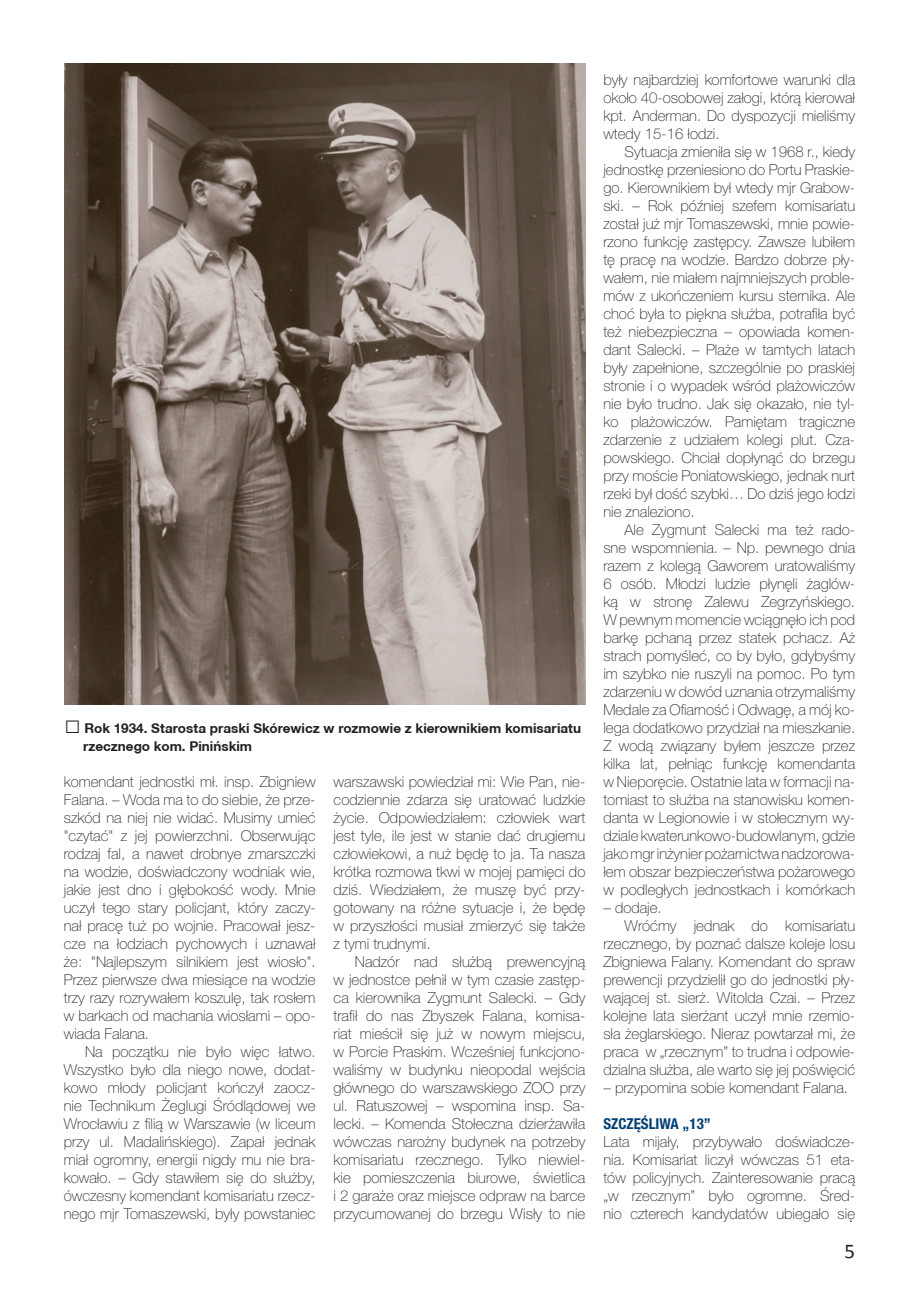
<style>
.page{position:relative;width:919px;height:1289px;background:#fff}
.page>*{position:absolute;margin:0;border:0;box-sizing:border-box;transform-origin:0 0}
.t1{font:21px "Calibri";color:#231f20}
.t2{font:100 15px/18px "Helvetica Neue LT Pro";color:#231f20;text-align:justify}
.t3{font:700 condensed 15px "Helvetica Neue LT Pro";color:#004074}
.t4{font:700 13.5px/18px "Helvetica Neue CE";color:#231f20}
.s1{font-family:"Times New Roman";font-size:27px}
</style>
<div class="page">
<img style="left:65px;top:64px;width:520px;height:640px">
<p class="t4" style="left:83px;top:719px;width:499px;text-indent:-19px"><span class="s1">□</span> Rok 1934. Starosta praski Skórewicz w rozmowie z kierownikiem komisariatu rzecznego kom. Pinińskim</p>
<p class="t2" style="left:64px;top:772px;width:253px">komendant jednostki mł. insp. Zbigniew Falana. – Woda ma to do siebie, że prze&shy;szkód na niej nie widać. Musimy umieć "czytać" z jej powierzchni. Obserwując rodzaj fal, a nawet drobnye zmarszczki na wodzie, doświadczony wodniak wie, jakie jest dno i głębokość wody. Mnie uczył tego stary policjant, który zaczy&shy;nał pracę tuż po wojnie. Pracował jesz&shy;cze na łodziach pychowych i uznawał że: "Najlepszym silnikiem jest wiosło".<br>Przez pierwsze dwa miesiące na wodzie trzy razy rozrywałem koszulę, tak rosłem w barkach od machania wiosłami – opo&shy;wiada Falana.</p>
<p class="t2" style="left:64px;top:1042px;width:253px;text-indent:21px">Na początku nie było więc łatwo.<br>Wszystko było dla niego nowe, dodat&shy;kowo młody policjant kończył zaocz&shy;nie Technikum Żeglugi Śródlądowej we Wrocławiu z filią w Warszawie (w liceum przy ul. Madalińskiego). Zapał jednak miał ogromny, energii nigdy mu nie bra&shy;kowało. – Gdy stawiłem się do służby, ówczesny komendant komisariatu rzecz&shy;nego mjr Tomaszewski, były powstaniec</p>
<p class="t2" style="left:333px;top:772px;width:253px">warszawski powiedział mi: Wie Pan, nie&shy;codziennie zdarza się uratować ludzkie życie. Odpowiedziałem: człowiek wart jest tyle, ile jest w stanie dać drugiemu człowiekowi, a nuż będę to ja. Ta nasza krótka rozmowa tkwi w mojej pamięci do dziś. Wiedziałem, że muszę być przy&shy;gotowany na różne sytuacje i, że będę w przyszłości musiał zmierzyć się także z tymi trudnymi.</p>
<p class="t2" style="left:333px;top:952px;width:253px;text-indent:21px">Nadzór nad służbą prewencyjną w jednostce pełnił w tym czasie zastęp&shy;ca kierownika Zygmunt Salecki. – Gdy trafił do nas Zbyszek Falana, komisa&shy;riat mieścił się już w nowym miejscu, w Porcie Praskim. Wcześniej funkcjono&shy;waliśmy w budynku nieopodal wejścia głównego do warszawskiego ZOO przy ul. Ratuszowej – wspomina insp. Sa&shy;lecki. – Komenda Stołeczna dzierżawiła wówczas narożny budynek na potrzeby komisariatu rzecznego. Tylko niewiel&shy;kie pomieszczenia biurowe, świetlica i 2 garaże oraz miejsce odpraw na barce przycumowanej do brzegu Wisły to nie</p>
<p class="t2" style="left:603px;top:70px;width:253px">były najbardziej komfortowe warunki dla około 40-osobowej załogi, którą kierował kpt. Anderman. Do dyspozycji mieliśmy wtedy 15-16 łodzi.</p>
<p class="t2" style="left:603px;top:142px;width:253px;text-indent:21px">Sytuacja zmieniła się w 1968 r., kiedy jednostkę przeniesiono do Portu Praskie&shy;go. Kierownikiem był wtedy mjr Grabow&shy;ski. – Rok później szefem komisariatu został już mjr Tomaszewski, mnie powie&shy;rzono funkcję zastępcy. Zawsze lubiłem tę pracę na wodzie. Bardzo dobrze pły&shy;wałem, nie miałem najmniejszych proble&shy;mów z ukończeniem kursu sternika. Ale choć była to piękna służba, potrafiła być też niebezpieczna – opowiada komen&shy;dant Salecki. – Plaże w tamtych latach były zapełnione, szczególnie po praskiej stronie i o wypadek wśród plażowiczów nie było trudno. Jak się okazało, nie tyl&shy;ko plażowiczów. Pamiętam tragiczne zdarzenie z udziałem kolegi plut. Cza&shy;powskiego. Chciał dopłynąć do brzegu przy moście Poniatowskiego, jednak nurt rzeki był dość szybki… Do dziś jego łodzi nie znaleziono.</p>
<p class="t2" style="left:603px;top:520px;width:253px;text-indent:21px">Ale Zygmunt Salecki ma też rado&shy;sne wspomnienia. – Np. pewnego dnia razem z kolegą Gaworem uratowaliśmy 6 osób. Młodzi ludzie płynęli żaglów&shy;ką w stronę Zalewu Zegrzyńskiego.<br>W pewnym momencie wciągnęło ich pod barkę pchaną przez statek pchacz. Aż strach pomyśleć, co by było, gdybyśmy im szybko nie ruszyli na pomoc. Po tym zdarzeniu w dowód uznania otrzymaliśmy Medale za Ofiarność i Odwagę, a mój ko&shy;lega dodatkowo przydział na mieszkanie.<br>Z wodą związany byłem jeszcze przez kilka lat, pełniąc funkcję komendanta w Nieporęcie. Ostatnie lata w formacji na&shy;tomiast to służba na stanowisku komen&shy;danta w Legionowie i w stołecznym wy&shy;dziale kwaterunkowo-budowlanym, gdzie jako mgr inżynier pożarnictwa nadzorowa&shy;łem obszar bezpieczeństwa pożarowego w podległych jednostkach i komórkach</p>
<p class="t2" style="left:603px;top:898px;width:60px">– dodaje.</p>
<p class="t2" style="left:624px;top:916px;width:232px">Wróćmy jednak do komisariatu</p>
<p class="t2" style="left:603px;top:934px;width:253px">rzecznego, by poznać dalsze koleje losu</p>
<p class="t2" style="left:603px;top:952px;width:253px">Zbigniewa Falany. Komendant do spraw</p>
<p class="t2" style="left:603px;top:970px;width:253px">prewencji przydzielił go do jednostki pły-</p>
<p class="t2" style="left:603px;top:988px;width:253px">wającej st. sierż. Witolda Czai. – Przez</p>
<p class="t2" style="left:603px;top:1006px;width:253px">kolejne lata sierżant uczył mnie rzemio-</p>
<p class="t2" style="left:603px;top:1024px;width:253px">sła żeglarskiego. Nieraz powtarzał mi, że</p>
<p class="t2" style="left:603px;top:1042px;width:253px">praca w „rzecznym” to trudna i odpowie-</p>
<p class="t2" style="left:603px;top:1060px;width:253px">dzialna służba, ale warto się jej poświęcić</p>
<p class="t2" style="left:603px;top:1078px;width:246px">– przypomina sobie komendant Falana.</p>
<p class="t3" style="left:603px;top:1114px;width:109px">SZCZĘŚLIWA „13”</p>
<p class="t2" style="left:603px;top:1132px;width:253px">Lata mijały, przybywało doświadcze&shy;nia. Komisariat liczył wówczas 51 eta&shy;tów policyjnych. Zainteresowanie pracą „w rzecznym” było ogromne. Śred&shy;nio czterech kandydatów ubiegało się</p>
<h1 class="t1" style="left:844px;top:1238px;width:12px">5</h1>
</div>
